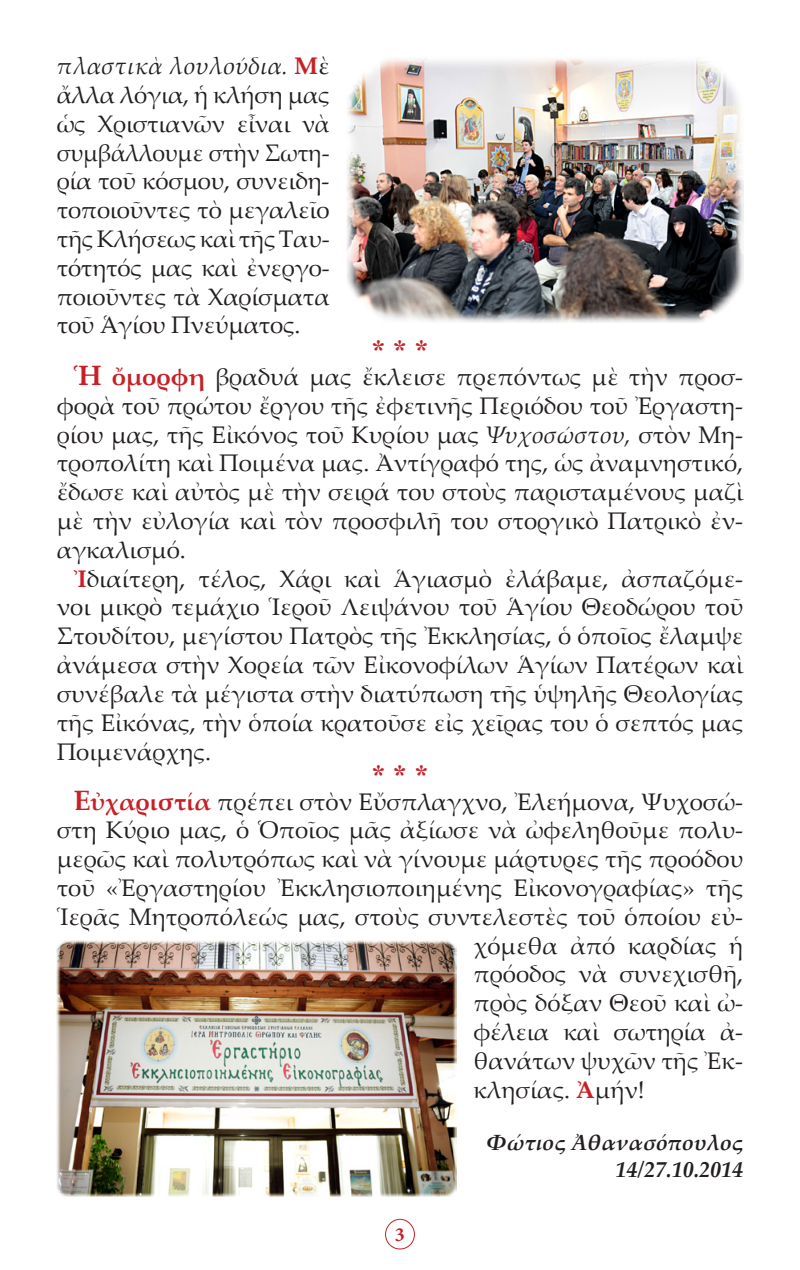
<style>
.page{position:relative;width:800px;height:1270px;background:#fff}
.page>*{position:absolute;margin:0;border:0;box-sizing:border-box;transform-origin:0 0}
.t1{font:28px "CTOS New Times Bold Test 1";color:#c72026}
.t2{font:24px/28.8px "Palatino Linotype";color:#231f20;text-align:justify}
.t3{font:italic 700 22px/26.4px "Palatino Linotype";color:#231f20;text-align:right}
.t4{font:700 20px "Minion Pro";color:#c72026}
.s1{font-style:italic}
.s2{font-weight:700;color:#c72026}
.s3{font-weight:700;font-size:28px;color:#c72026}
</style>
<div class="page">
<div style="left:385px;top:1219px;width:30px;height:30px;border:1px solid #c72026;border-radius:50%"></div>
<img style="left:347px;top:58px;width:396px;height:264px">
<img style="left:57px;top:941px;width:400px;height:255px">
<p class="t2" style="left:57px;top:51px;width:275px"><span class="s1">πλαστικὰ λουλούδια.</span> <span class="s2">Μ</span>ὲ ἄλλα λόγια, ἡ κλήση μας ὡς Χριστιανῶν εἶναι νὰ συμβάλλουμε στὴν Σωτη&shy;ρία τοῦ κόσμου, συνειδη&shy;τοποιοῦντες τὸ μεγαλεῖο τῆς Κλήσεως καὶ τῆς Ταυ&shy;τότητός μας καὶ ἐνεργο&shy;ποιοῦντες τὰ Χαρίσματα τοῦ Ἁγίου Πνεύματος.</p>
<p class="t1" style="left:371px;top:335px;width:59px">* * *</p>
<p class="t2" style="left:57px;top:362px;width:688px;text-indent:17px"><span class="s3">Ἡ</span> <span class="s2">ὄμορφη</span> βραδυά μας ἔκλεισε πρεπόντως μὲ τὴν προσ&shy;φορὰ τοῦ πρώτου ἔργου τῆς ἐφετινῆς Περιόδου τοῦ Ἐργαστη&shy;ρίου μας, τῆς Εἰκόνος τοῦ Κυρίου μας <span class="s1">Ψυχοσώστου,</span> στὸν Μη&shy;τροπολίτη καὶ Ποιμένα μας. Ἀντίγραφό της, ὡς ἀναμνηστικό, ἔδωσε καὶ αὐτὸς μὲ τὴν σειρά του στοὺς παρισταμένους μαζὶ μὲ τὴν εὐλογία καὶ τὸν προσφιλῆ του στοργικὸ Πατρικὸ ἐν&shy;αγκαλισμό.</p>
<p class="t2" style="left:57px;top:563px;width:688px;text-indent:17px"><span class="s2">Ἰ</span>διαίτερη, τέλος, Χάρι καὶ Ἁγιασμὸ ἐλάβαμε, ἀσπαζόμε&shy;νοι μικρὸ τεμάχιο Ἱεροῦ Λειψάνου τοῦ Ἁγίου Θεοδώρου τοῦ Στουδίτου, μεγίστου Πατρὸς τῆς Ἐκκλησίας, ὁ ὁποῖος ἔλαμψε ἀνάμεσα στὴν Χορεία τῶν Εἰκονοφίλων Ἁγίων Πατέρων καὶ συνέβαλε τὰ μέγιστα στὴν διατύπωση τῆς ὑψηλῆς Θεολογίας τῆς Εἰκόνας, τὴν ὁποία κρατοῦσε εἰς χεῖρας του ὁ σεπτός μας Ποιμενάρχης.</p>
<p class="t1" style="left:371px;top:759px;width:59px">* * *</p>
<p class="t2" style="left:74px;top:786px;width:671px"><span class="s3">Ε</span><span class="s2">ὐχαριστία</span> πρέπει στὸν Εὔσπλαγχνο, Ἐλεήμονα, Ψυχοσώ-</p>
<p class="t2" style="left:57px;top:815px;width:688px">στη Κύριο μας, ὁ Ὁποῖος μᾶς ἀξίωσε νὰ ὠφεληθοῦμε πολυ-</p>
<p class="t2" style="left:57px;top:844px;width:688px">μερῶς καὶ πολυτρόπως καὶ νὰ γίνουμε μάρτυρες τῆς προόδου</p>
<p class="t2" style="left:57px;top:872px;width:688px">τοῦ «Ἐργαστηρίου Ἐκκλησιοποιημένης Εἰκονογραφίας» τῆς</p>
<p class="t2" style="left:57px;top:901px;width:688px">Ἱερᾶς Μητροπόλεώς μας, στοὺς συντελεστὲς τοῦ ὁποίου εὐ-</p>
<p class="t2" style="left:474px;top:930px;width:271px">χόμεθα ἀπό καρδίας ἡ</p>
<p class="t2" style="left:474px;top:959px;width:271px">πρόοδος νὰ συνεχισθῆ,</p>
<p class="t2" style="left:474px;top:988px;width:271px">πρὸς δόξαν Θεοῦ καὶ ὠ-</p>
<p class="t2" style="left:474px;top:1016px;width:271px">φέλεια καὶ σωτηρία ἀ-</p>
<p class="t2" style="left:474px;top:1045px;width:271px">θανάτων ψυχῶν τῆς Ἐκ-</p>
<p class="t2" style="left:474px;top:1074px;width:173px">κλησίας. <span class="s2">Ἀ</span>μήν!</p>
<p class="t3" style="left:486px;top:1129px;width:259px">Φώτιος Ἀθανασόπουλος<br>14/27.10.2014</p>
<p class="t4" style="left:395px;top:1220px;width:11px">3</p>
</div>
